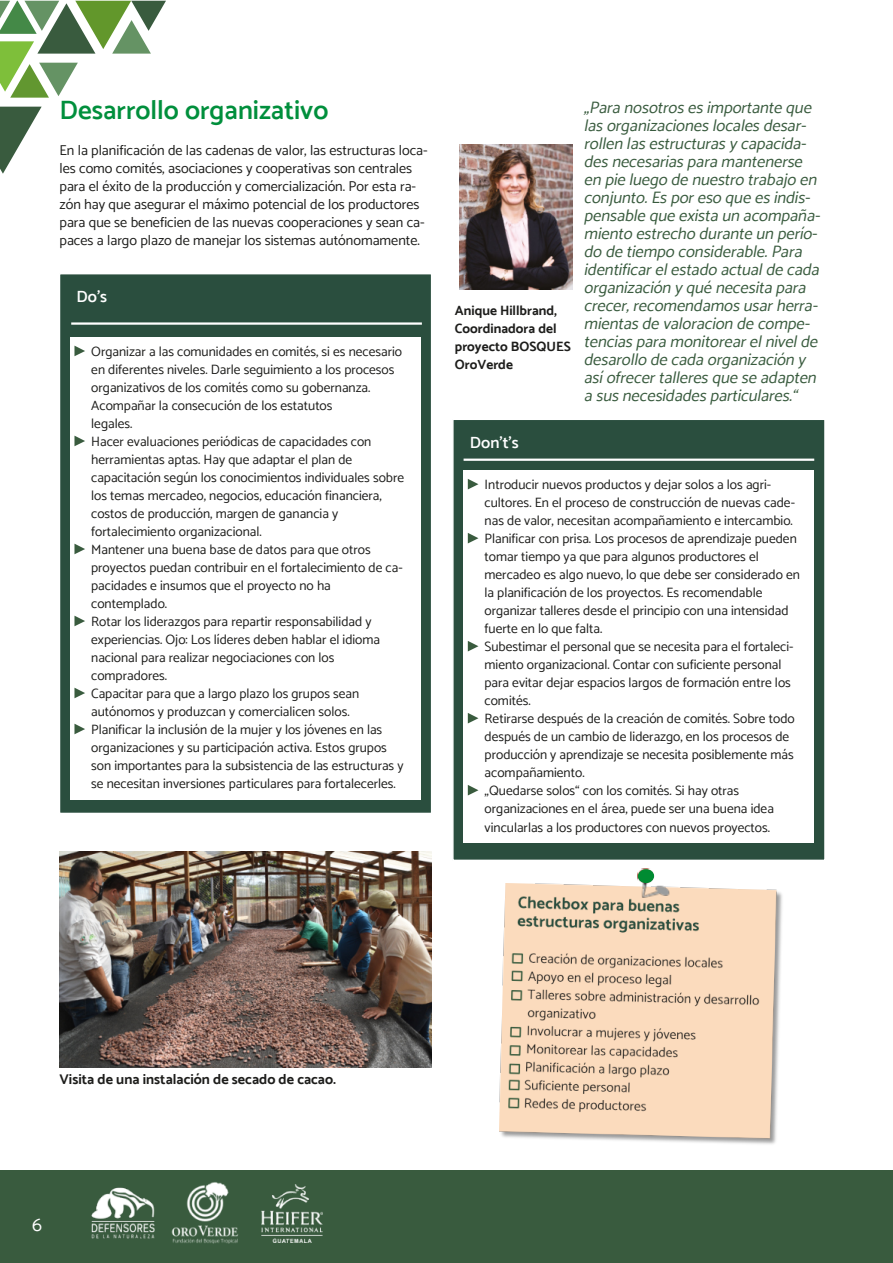
<style>
.page{position:relative;width:893px;height:1263px;background:#fff}
.page>*{position:absolute;margin:0;border:0;box-sizing:border-box;transform-origin:0 0}
.t1{font:600 27px "Catamaran";color:#008f3c}
.t2{font:19.5px "Catamaran";color:#fefefe}
.t3{font:italic 16.5px/18px "Catamaran";color:#395b3e}
.t4{font:600 16.5px "Catamaran";color:#fff}
.t5{font:14.25px/18px "Catamaran";color:#1d1d1b}
.t6{font:700 14.25px "Catamaran";color:#1d1d1b}
.t7{font:13.5px/18px "Catamaran";color:#1d1d1b}
.t8{font:700 13.5px/18px "Catamaran";color:#1d1d1b}
</style>
<div class="page">
<div style="left:452px;top:419px;width:374px;height:442px;background:#2a4e3e;border:1px solid #fff"></div>
<div style="left:59px;top:273px;width:373px;height:541px;background:#2a4e3e;border:1px solid #fff"></div>
<img style="left:500px;top:884px;width:282px;height:260px">
<div style="left:0;top:1170px;width:893px;height:93px;background:#395b3e"></div>
<svg style="left:0;top:0;width:166px;height:174px"></svg>
<img style="left:91px;top:1187px;width:64px;height:52px">
<img style="left:171px;top:1182px;width:68px;height:62px">
<img style="left:262px;top:1185px;width:61px;height:57px">
<hr style="left:71px;top:322px;width:351px;height:3px;background:#fff">
<div style="left:70px;top:337px;width:351px;height:462px;background:#fff"></div>
<svg style="left:74px;top:724px;width:11px;height:10px"></svg>
<svg style="left:74px;top:616px;width:11px;height:10px"></svg>
<svg style="left:74px;top:436px;width:11px;height:10px"></svg>
<svg style="left:74px;top:544px;width:11px;height:10px"></svg>
<svg style="left:74px;top:688px;width:11px;height:10px"></svg>
<svg style="left:74px;top:346px;width:11px;height:10px"></svg>
<hr style="left:464px;top:459px;width:350px;height:2px;background:#fff">
<div style="left:464px;top:470px;width:350px;height:372px;background:#fff"></div>
<svg style="left:468px;top:479px;width:10px;height:10px"></svg>
<svg style="left:468px;top:533px;width:10px;height:10px"></svg>
<svg style="left:468px;top:641px;width:10px;height:10px"></svg>
<svg style="left:468px;top:713px;width:10px;height:10px"></svg>
<svg style="left:468px;top:785px;width:10px;height:10px"></svg>
<img style="left:459px;top:144px;width:113px;height:146px">
<img style="left:60px;top:852px;width:372px;height:215px">
<img style="left:637px;top:868px;width:34px;height:31px">
<div style="left:638px;top:869px;width:16px;height:14px;background:#008b32;border-radius:50%"></div>
<h1 class="t1" style="left:60px;top:98px;width:270px">Desarrollo organizativo</h1>
<p class="t5" style="left:60px;top:142px;width:370px">En la planificación de las cadenas de valor, las estructuras loca&shy;les como comités, asociaciones y cooperativas son centrales para el éxito de la producción y comercialización. Por esta ra&shy;zón hay que asegurar el máximo potencial de los productores para que se beneficien de las nuevas cooperaciones y sean ca&shy;paces a largo plazo de manejar los sistemas autónomamente.</p>
<p class="t4" style="left:77px;top:290px;width:32px">Do’s</p>
<p class="t7" style="left:91px;top:344px;width:314px">Organizar a las comunidades en comités, si es necesario en diferentes niveles. Darle seguimiento a los procesos organizativos de los comités como su gobernanza.<br>Acompañar la consecución de los estatutos<br>legales.<br>Hacer evaluaciones periódicas de capacidades con herramientas aptas. Hay que adaptar el plan de capacitación según los conocimientos individuales sobre los temas mercadeo, negocios, educación financiera, costos de producción, margen de ganancia y fortalecimiento organizacional.<br>Mantener una buena base de datos para que otros proyectos puedan contribuir en el fortalecimiento de ca&shy;pacidades e insumos que el proyecto no ha contemplado.<br>Rotar los liderazgos para repartir responsabilidad y experiencias. Ojo: Los líderes deben hablar el idioma nacional para realizar negociaciones con los compradores.<br>Capacitar para que a largo plazo los grupos sean autónomos y produzcan y comercialicen solos.<br>Planificar la inclusión de la mujer y los jóvenes en las organizaciones y su participación activa. Estos grupos son importantes para la subsistencia de las estructuras y se necesitan inversiones particulares para fortalecerles.</p>
<p class="t8" style="left:455px;top:302px;width:118px">Anique Hillbrand,<br>Coordinadora del proyecto BOSQUES<br>OroVerde</p>
<p class="t4" style="left:470px;top:435px;width:50px">Don’t’s</p>
<p class="t3" style="left:584px;top:99px;width:240px">„Para nosotros es importante que las organizaciones locales desar&shy;rollen las estructuras y capacida&shy;des necesarias para mantenerse en pie luego de nuestro trabajo en conjunto. Es por eso que es indis&shy;pensable que exista un acompaña&shy;miento estrecho durante un perío&shy;do de tiempo considerable. Para identificar el estado actual de cada organización y qué necesita para crecer, recomendamos usar herra&shy;mientas de valoracion de compe&shy;tencias para monitorear el nivel de desarollo de cada organización y así ofrecer talleres que se adapten a sus necesidades particulares.“</p>
<p class="t7" style="left:484px;top:477px;width:317px">Introducir nuevos productos y dejar solos a los agri&shy;cultores. En el proceso de construcción de nuevas cade&shy;nas de valor, necesitan acompañamiento e intercambio.<br>Planificar con prisa. Los procesos de aprendizaje pueden tomar tiempo ya que para algunos productores el mercadeo es algo nuevo, lo que debe ser considerado en la planificación de los proyectos. Es recomendable organizar talleres desde el principio con una intensidad fuerte en lo que falta.<br>Subestimar el personal que se necesita para el fortaleci&shy;miento organizacional. Contar con suficiente personal para evitar dejar espacios largos de formación entre los comités.<br>Retirarse después de la creación de comités. Sobre todo después de un cambio de liderazgo, en los procesos de producción y aprendizaje se necesita posiblemente más acompañamiento.<br>„Quedarse solos“ con los comités. Si hay otras organizaciones en el área, puede ser una buena idea vincularlas a los productores con nuevos proyectos.</p>
<p class="t6" style="left:60px;top:1073px;width:278px">Visita de una instalación de secado de cacao.</p>
<h2 class="t2" style="left:32px;top:1215px;width:11px">6</h2>
</div>
